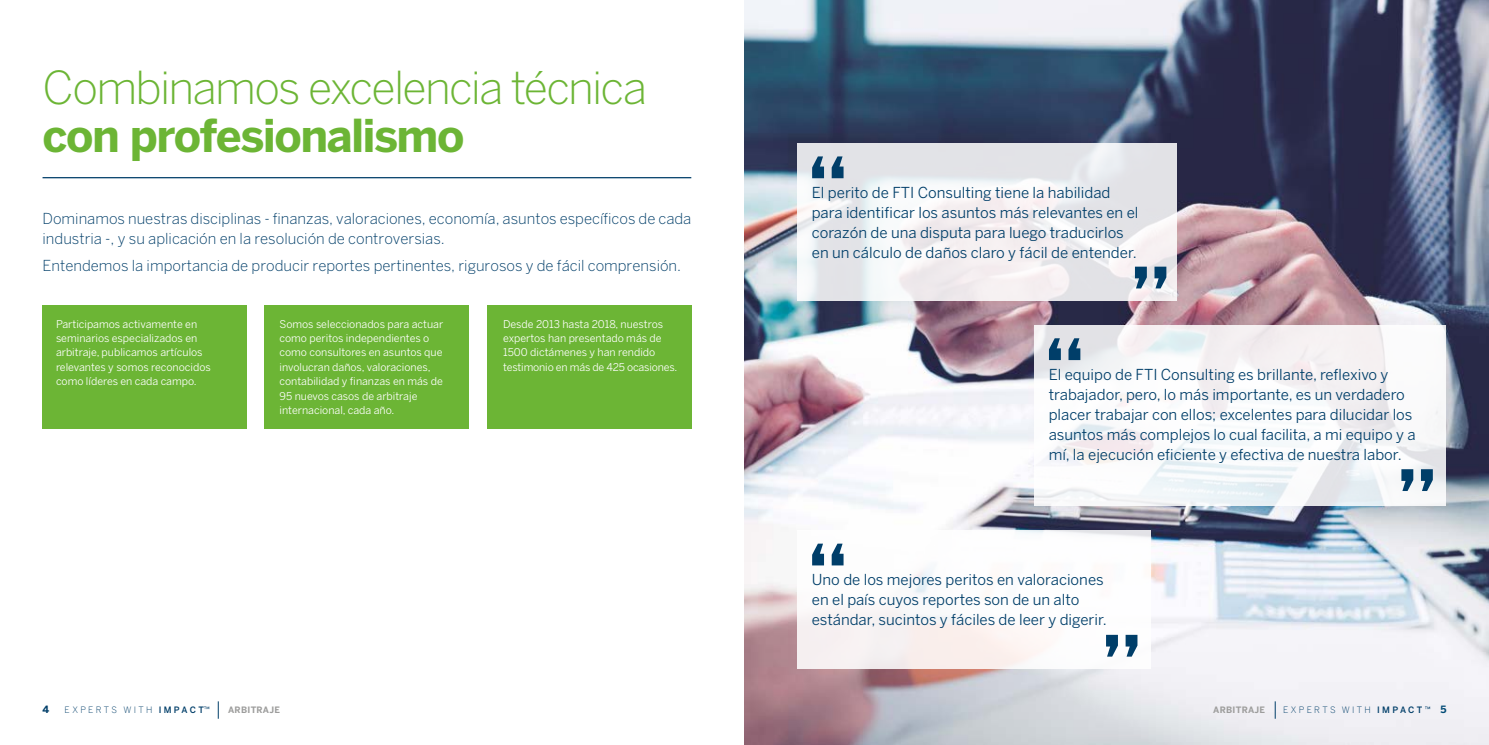
<style>
.page{position:relative;width:1489px;height:745px;background:#fff}
.page>*{position:absolute;margin:0;border:0;box-sizing:border-box;transform-origin:0 0}
.t1{font:500 90px "Benton Sans";color:#003e69}
.t2{font:300 45px "Benton Sans";letter-spacing:-.04em;color:#6cb535}
.t3{font:700 45px "Benton Sans";letter-spacing:-.035em;color:#6cb535}
.t4{font:15px/20px "Benton Sans";color:#003e69}
.t5{font:300 15px/20px "Benton Sans";color:#003e69}
.t6{font:10.62px/14.4px "Benton Sans";color:#fff}
.t7{font:700 10px "Benton Sans";color:#004a75}
.t8{font:700 10px "Benton Sans";color:#003e69}
.t9{font:300 8.75px "Benton Sans";letter-spacing:.265em;color:#003e69}
.t10{font:700 8.75px "Benton Sans";letter-spacing:.03em;color:#9d9d9c}
.s1{font-weight:500}
</style>
<div class="page">
<img style="left:744px;top:0;width:744px;height:744px">
<svg style="left:1274px;top:701px;width:1px;height:17px"></svg>
<hr style="left:43px;top:177px;width:648px;height:1px;background:#003e69">
<svg style="left:218px;top:701px;width:1px;height:17px"></svg>
<svg style="left:797px;top:143px;width:379px;height:157px"></svg>
<svg style="left:1034px;top:324px;width:412px;height:181px;fill:#f6f8f9"></svg>
<div style="left:797px;top:529px;width:353px;height:139px;background:linear-gradient(to bottom,#fdffff,#f9f3f3)"></div>
<div style="left:42px;top:305px;width:205px;height:123px;background:#6cb535"></div>
<div style="left:264px;top:305px;width:205px;height:123px;background:#6cb535"></div>
<div style="left:486px;top:305px;width:205px;height:123px;background:#6cb535"></div>
<h2 class="t2" style="left:43px;top:61px;width:606px">Combinamos excelencia técnica</h2>
<h2 class="t3" style="left:43px;top:109px;width:423px">con profesionalismo</h2>
<p class="t5" style="left:43px;top:208px;width:650px">Dominamos nuestras disciplinas - finanzas, valoraciones, economía, asuntos específicos de cada industria -, y su aplicación en la resolución de controversias.</p>
<p class="t5" style="left:43px;top:255px;width:640px">Entendemos la importancia de producir reportes pertinentes, rigurosos y de fácil comprensión.</p>
<p class="t6" style="left:56px;top:316px;width:156px">Participamos activamente en seminarios especializados en arbitraje, publicamos artículos relevantes y somos reconocidos como líderes en cada campo.</p>
<p class="t6" style="left:279px;top:316px;width:165px">Somos seleccionados para actuar como peritos independientes o como consultores en asuntos que involucran daños, valoraciones, contabilidad y finanzas en más de<br>95 nuevos casos de arbitraje internacional, cada año.</p>
<p class="t6" style="left:503px;top:316px;width:176px">Desde 2013 hasta 2018, nuestros expertos han presentado más de<br>1500 dictámenes y han rendido testimonio en más de 425 ocasiones.</p>
<p class="t8" style="left:43px;top:703px;width:8px">4</p>
<p class="t9" style="left:65px;top:704px;width:141px">EXPERTS WITH <span class="s1">IMPACT</span></p>
<p class="t10" style="left:228px;top:704px;width:53px">ARBITRAJE</p>
<h1 class="t1" style="left:805px;top:137px;width:46px">“</h1>
<p class="t4" style="left:811px;top:182px;width:328px">El perito de FTI Consulting tiene la habilidad para identificar los asuntos más relevantes en el corazón de una disputa para luego traducirlos en un cálculo de daños claro y fácil de entender.</p>
<h1 class="t1" style="left:1042px;top:318px;width:46px">“</h1>
<h1 class="t1" style="left:1128px;top:247px;width:46px">”</h1>
<p class="t4" style="left:1048px;top:364px;width:368px">El equipo de FTI Consulting es brillante, reflexivo y trabajador, pero, lo más importante, es un verdadero placer trabajar con ellos; excelentes para dilucidar los asuntos más complejos lo cual facilita, a mi equipo y a mí, la ejecución eficiente y efectiva de nuestra labor.</p>
<h1 class="t1" style="left:805px;top:523px;width:46px">“</h1>
<p class="t4" style="left:811px;top:569px;width:296px">Uno de los mejores peritos en valoraciones en el país cuyos reportes son de un alto estándar, sucintos y fáciles de leer y digerir.</p>
<h1 class="t1" style="left:1099px;top:614px;width:46px">”</h1>
<h1 class="t1" style="left:1394px;top:449px;width:46px">”</h1>
<p class="t10" style="left:1213px;top:704px;width:53px">ARBITRAJE</p>
<p class="t9" style="left:1282px;top:704px;width:141px">EXPERTS WITH <span class="s1">IMPACT</span></p>
<p class="t7" style="left:1440px;top:703px;width:8px">5</p>
</div>
